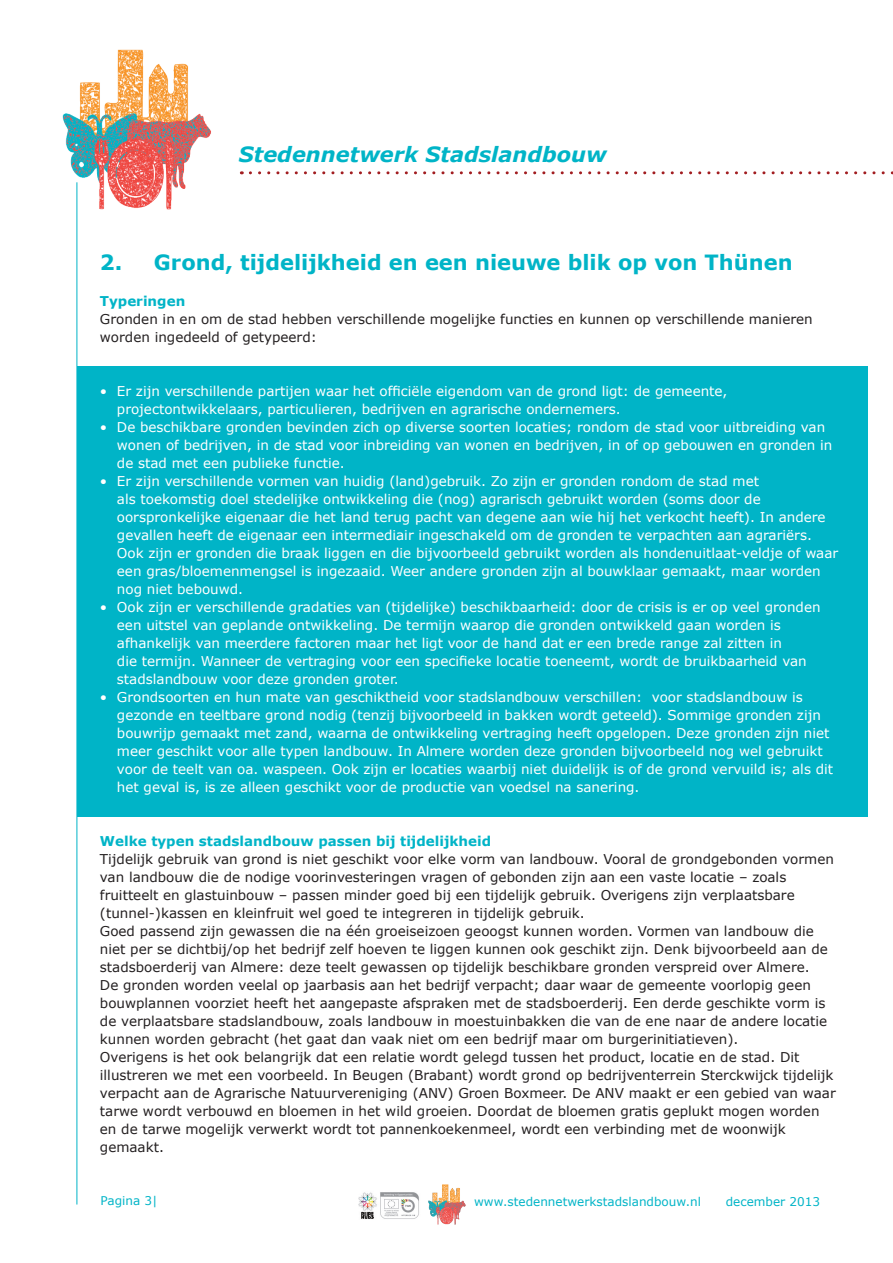
<style>
.page{position:relative;width:893px;height:1263px;background:#fff}
.page>*{position:absolute;margin:0;border:0;box-sizing:border-box;transform-origin:0 0}
.t1{font:700 21px "Verdana";color:#00b4c7}
.t2{font:italic 700 21px "Verdana";color:#00b4c7}
.t3{font:13.5px/18px "Verdana";color:#fff}
.t4{font:13.5px/18px "Verdana";color:#231f20}
.t5{font:700 13.5px "Verdana";color:#00b4c7}
.t6{font:12px "Verdana";color:#00b4c7}
</style>
<div class="page">
<svg style="left:250px;top:171px;width:643px;height:3px"></svg>
<img style="left:62px;top:50px;width:149px;height:163px">
<div style="left:77px;top:366px;width:790px;height:450px;background:#00b4c7"></div>
<hr style="left:77px;top:182px;width:1px;height:1022px;background:#00b4c7">
<img style="left:358px;top:1192px;width:61px;height:27px">
<img style="left:428px;top:1184px;width:38px;height:41px">
<h1 class="t2" style="left:239px;top:139px;width:369px">Stedennetwerk Stadslandbouw</h1>
<h1 class="t1" style="left:100px;top:247px;width:694px">2. Grond, tijdelijkheid en een nieuwe blik op von Thünen</h1>
<p class="t5" style="left:100px;top:292px;width:87px">Typeringen</p>
<p class="t4" style="left:100px;top:310px;width:714px">Gronden in en om de stad hebben verschillende mogelijke functies en kunnen op verschillende manieren worden ingedeeld of getypeerd:</p>
<p class="t3" style="left:117px;top:382px;width:612px;text-indent:-17px">• Er zijn verschillende partijen waar het officiële eigendom van de grond ligt: de gemeente, projectontwikkelaars, particulieren, bedrijven en agrarische ondernemers.</p>
<p class="t3" style="left:117px;top:418px;width:717px;text-indent:-17px">• De beschikbare gronden bevinden zich op diverse soorten locaties; rondom de stad voor uitbreiding van wonen of bedrijven, in de stad voor inbreiding van wonen en bedrijven, in of op gebouwen en gronden in de stad met een publieke functie.</p>
<p class="t3" style="left:117px;top:472px;width:723px;text-indent:-17px">• Er zijn verschillende vormen van huidig (land)gebruik. Zo zijn er gronden rondom de stad met<br>als toekomstig doel stedelijke ontwikkeling die (nog) agrarisch gebruikt worden (soms door de oorspronkelijke eigenaar die het land terug pacht van degene aan wie hij het verkocht heeft). In andere gevallen heeft de eigenaar een intermediair ingeschakeld om de gronden te verpachten aan agrariërs.<br>Ook zijn er gronden die braak liggen en die bijvoorbeeld gebruikt worden als hondenuitlaat-veldje of waar een gras/bloemenmengsel is ingezaaid. Weer andere gronden zijn al bouwklaar gemaakt, maar worden nog niet bebouwd.</p>
<p class="t3" style="left:117px;top:598px;width:705px;text-indent:-17px">• Ook zijn er verschillende gradaties van (tijdelijke) beschikbaarheid: door de crisis is er op veel gronden een uitstel van geplande ontwikkeling. De termijn waarop die gronden ontwikkeld gaan worden is afhankelijk van meerdere factoren maar het ligt voor de hand dat er een brede range zal zitten in<br>die termijn. Wanneer de vertraging voor een specifieke locatie toeneemt, wordt de bruikbaarheid van stadslandbouw voor deze gronden groter.</p>
<p class="t3" style="left:117px;top:688px;width:718px;text-indent:-17px">• Grondsoorten en hun mate van geschiktheid voor stadslandbouw verschillen: voor stadslandbouw is gezonde en teeltbare grond nodig (tenzij bijvoorbeeld in bakken wordt geteeld). Sommige gronden zijn bouwrijp gemaakt met zand, waarna de ontwikkeling vertraging heeft opgelopen. Deze gronden zijn niet meer geschikt voor alle typen landbouw. In Almere worden deze gronden bijvoorbeeld nog wel gebruikt voor de teelt van oa. waspeen. Ook zijn er locaties waarbij niet duidelijk is of de grond vervuild is; als dit het geval is, is ze alleen geschikt voor de productie van voedsel na sanering.</p>
<p class="t5" style="left:100px;top:831px;width:393px">Welke typen stadslandbouw passen bij tijdelijkheid</p>
<p class="t4" style="left:100px;top:850px;width:737px">Tijdelijk gebruik van grond is niet geschikt voor elke vorm van landbouw. Vooral de grondgebonden vormen van landbouw die de nodige voorinvesteringen vragen of gebonden zijn aan een vaste locatie – zoals fruitteelt en glastuinbouw – passen minder goed bij een tijdelijk gebruik. Overigens zijn verplaatsbare (tunnel-)kassen en kleinfruit wel goed te integreren in tijdelijk gebruik.<br>Goed passend zijn gewassen die na één groeiseizoen geoogst kunnen worden. Vormen van landbouw die niet per se dichtbij/op het bedrijf zelf hoeven te liggen kunnen ook geschikt zijn. Denk bijvoorbeeld aan de stadsboerderij van Almere: deze teelt gewassen op tijdelijk beschikbare gronden verspreid over Almere.<br>De gronden worden veelal op jaarbasis aan het bedrijf verpacht; daar waar de gemeente voorlopig geen bouwplannen voorziet heeft het aangepaste afspraken met de stadsboerderij. Een derde geschikte vorm is de verplaatsbare stadslandbouw, zoals landbouw in moestuinbakken die van de ene naar de andere locatie kunnen worden gebracht (het gaat dan vaak niet om een bedrijf maar om burgerinitiatieven).<br>Overigens is het ook belangrijk dat een relatie wordt gelegd tussen het product, locatie en de stad. Dit illustreren we met een voorbeeld. In Beugen (Brabant) wordt grond op bedrijventerrein Sterckwijck tijdelijk verpacht aan de Agrarische Natuurvereniging (ANV) Groen Boxmeer. De ANV maakt er een gebied van waar tarwe wordt verbouwd en bloemen in het wild groeien. Doordat de bloemen gratis geplukt mogen worden en de tarwe mogelijk verwerkt wordt tot pannenkoekenmeel, wordt een verbinding met de woonwijk gemaakt.</p>
<p class="t6" style="left:101px;top:1193px;width:59px">Pagina 3|</p>
<p class="t6" style="left:474px;top:1193px;width:228px">www.stedennetwerkstadslandbouw.nl</p>
<p class="t6" style="left:726px;top:1193px;width:96px">december 2013</p>
</div>
